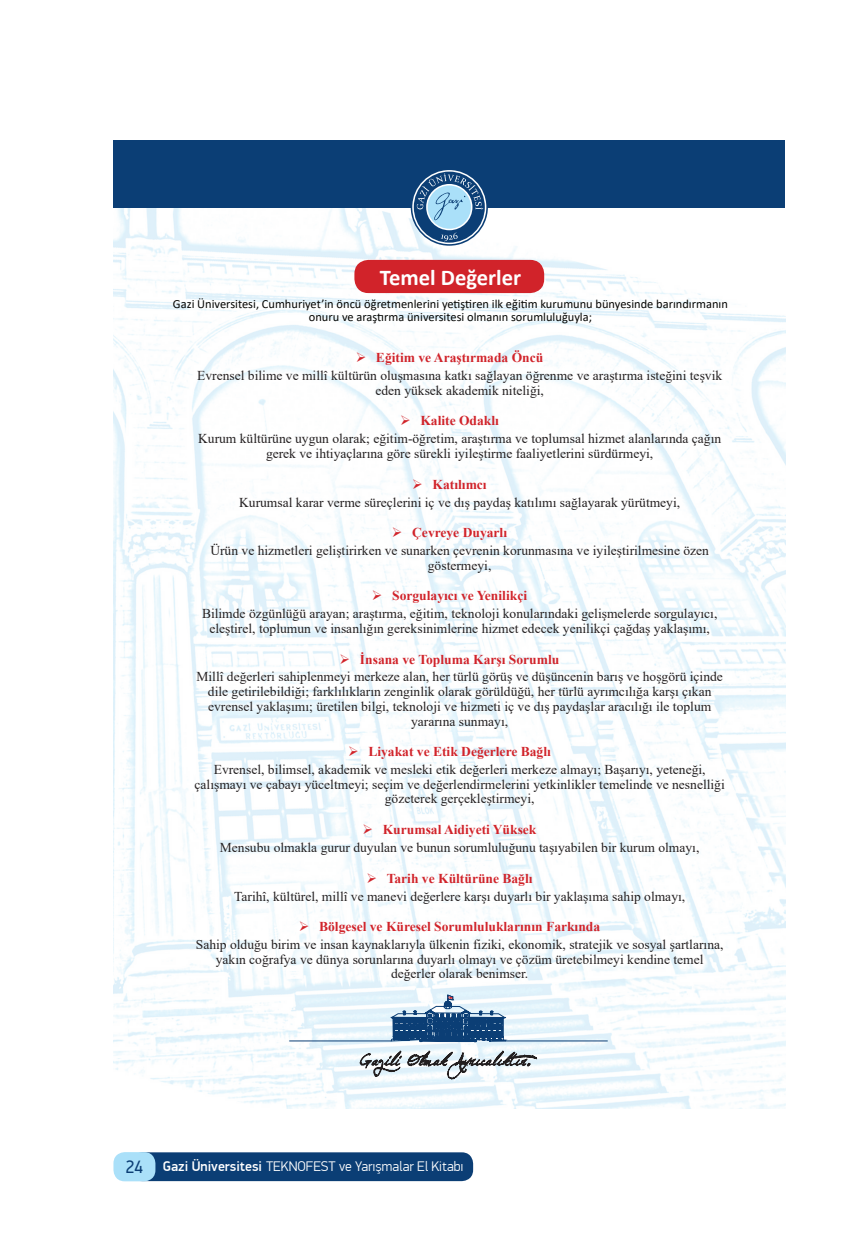
<style>
.page{position:relative;width:868px;height:1248px;background:#fff}
.page>*{position:absolute;margin:0;border:0;box-sizing:border-box;transform-origin:0 0}
.t1{font:700 22.6px "Calibri";color:#fff}
.t2{font:300 14px "PF Din Display Pro";color:#fff}
.t3{font:13.6px/17.8px "Times New Roman";color:#231f20}
.t4{font:12.4px/13.4px "Calibri";color:#040503;text-align:center}
.s1{color:#d1232a}
.s2{font-weight:700;color:#d1232a}
.s3{font-weight:400;font-size:18px;color:#0b3e75}
.s4{font-weight:500}
</style>
<div class="page">
<div style="left:131px;top:1152px;width:342px;height:28px;background:#0b3e75;border-radius:11px"></div>
<div style="left:113px;top:1151px;width:42px;height:30px;background:#aae0f9;border-radius:11px"></div>
<img style="left:113px;top:207px;width:672px;height:900px">
<div style="left:113px;top:140px;width:672px;height:67px;background:#0b3e75"></div>
<div style="left:354px;top:260px;width:190px;height:33px;background:#d1232a;border-radius:14px"></div>
<hr style="left:505px;top:1040px;width:102px;height:1px;background:#0b3e75">
<hr style="left:289px;top:1040px;width:102px;height:1px;background:#0b3e75">
<svg style="left:391px;top:994px;width:118px;height:47px;background:#7091b1"></svg>
<svg style="left:410px;top:168px;width:78px;height:78px"></svg>
<svg style="left:412px;top:170px;width:74px;height:74px"></svg>
<div style="left:414px;top:172px;width:70px;height:70px;background:#0b3e75;border-radius:50%"></div>
<div style="left:427px;top:185px;width:44px;height:44px;background:#aae0f9;border-radius:50%"></div>
<svg style="left:440px;top:232px;width:17px;height:9px"></svg>
<svg style="left:417px;top:173px;width:66px;height:48px"></svg>
<svg style="left:360px;top:1051px;width:176px;height:27px"></svg>
<svg style="left:366px;top:362px;width:14px;height:1px"></svg>
<svg style="left:411px;top:425px;width:13px;height:1px"></svg>
<svg style="left:423px;top:488px;width:13px;height:1px"></svg>
<svg style="left:402px;top:537px;width:14px;height:1px"></svg>
<svg style="left:382px;top:600px;width:14px;height:1px"></svg>
<svg style="left:350px;top:663px;width:14px;height:1px"></svg>
<svg style="left:359px;top:756px;width:13px;height:1px"></svg>
<svg style="left:373px;top:834px;width:14px;height:1px"></svg>
<svg style="left:377px;top:882px;width:13px;height:1px"></svg>
<svg style="left:309px;top:931px;width:14px;height:1px"></svg>
<h1 class="t1" style="left:380px;top:262px;width:143px">Temel Değerler</h1>
<p class="t4" style="left:173px;top:296px;width:556px">Gazi Üniversitesi, Cumhuriyet’in öncü öğretmenlerini yetiştiren ilk eğitim kurumunu bünyesinde barındırmanın onuru ve araştırma üniversitesi olmanın sorumluluğuyla;</p>
<p class="t3" style="left:197px;top:348px;width:526px;text-indent:158px"><span class="s1">➢</span> <span class="s2">Eğitim ve Araştırmada Öncü<br></span>Evrensel bilime ve millî kültürün oluşmasına katkı sağlayan öğrenme ve araştırma isteğini teşvik</p>
<p class="t3" style="left:375px;top:381px;width:170px">eden yüksek akademik niteliği,</p>
<p class="t3" style="left:198px;top:411px;width:524px;text-indent:202px"><span class="s1">➢</span> <span class="s2">Kalite Odaklı<br></span>Kurum kültürüne uygun olarak; eğitim-öğretim, araştırma ve toplumsal hizmet alanlarında çağın</p>
<p class="t3" style="left:266px;top:444px;width:389px">gerek ve ihtiyaçlarına göre sürekli iyileştirme faaliyetlerini sürdürmeyi,</p>
<p class="t3" style="left:239px;top:474px;width:442px;text-indent:173px"><span class="s1">➢</span> <span class="s2">Katılımcı<br></span>Kurumsal karar verme süreçlerini iç ve dış paydaş katılımı sağlayarak yürütmeyi,</p>
<p class="t3" style="left:210px;top:523px;width:500px;text-indent:181px"><span class="s1">➢</span> <span class="s2">Çevreye Duyarlı<br></span>Ürün ve hizmetleri geliştirirken ve sunarken çevrenin korunmasına ve iyileştirilmesine özen</p>
<p class="t3" style="left:428px;top:556px;width:65px">göstermeyi,</p>
<p class="t3" style="left:202px;top:586px;width:517px;text-indent:170px"><span class="s1">➢</span> <span class="s2">Sorgulayıcı ve Yenilikçi<br></span>Bilimde özgünlüğü arayan; araştırma, eğitim, teknoloji konularındaki gelişmelerde sorgulayıcı,</p>
<p class="t3" style="left:209px;top:619px;width:502px">eleştirel, toplumun ve insanlığın gereksinimlerine hizmet edecek yenilikçi çağdaş yaklaşımı,</p>
<p class="t3" style="left:196px;top:649px;width:528px;text-indent:143px"><span class="s1">➢</span> <span class="s2">İnsana ve Topluma Karşı Sorumlu<br></span>Millî değerleri sahiplenmeyi merkeze alan, her türlü görüş ve düşüncenin barış ve hoşgörü içinde</p>
<p class="t3" style="left:208px;top:683px;width:505px;line-height:14.6px;text-align:center">dile getirilebildiği; farklılıkların zenginlik olarak görüldüğü, her türlü ayrımcılığa karşı çıkan evrensel yaklaşımı; üretilen bilgi, teknoloji ve hizmeti iç ve dış paydaşlar aracılığı ile toplum yararına sunmayı,</p>
<p class="t3" style="left:214px;top:742px;width:493px;text-indent:134px"><span class="s1">➢</span> <span class="s2">Liyakat ve Etik Değerlere Bağlı<br></span>Evrensel, bilimsel, akademik ve mesleki etik değerleri merkeze almayı; Başarıyı, yeteneği,</p>
<p class="t3" style="left:194px;top:776px;width:531px;line-height:14.6px;text-align:center">çalışmayı ve çabayı yüceltmeyi; seçim ve değerlendirmelerini yetkinlikler temelinde ve nesnelliği gözeterek gerçekleştirmeyi,</p>
<p class="t3" style="left:220px;top:820px;width:481px;text-indent:142px"><span class="s1">➢</span> <span class="s2">Kurumsal Aidiyeti Yüksek<br></span>Mensubu olmakla gurur duyulan ve bunun sorumluluğunu taşıyabilen bir kurum olmayı,</p>
<p class="t3" style="left:234px;top:868px;width:452px;text-indent:132px"><span class="s1">➢</span> <span class="s2">Tarih ve Kültürüne Bağlı<br></span>Tarihî, kültürel, millî ve manevi değerlere karşı duyarlı bir yaklaşıma sahip olmayı,</p>
<p class="t3" style="left:196px;top:917px;width:529px;text-indent:103px"><span class="s1">➢</span> <span class="s2">Bölgesel ve Küresel Sorumluluklarının Farkında<br></span>Sahip olduğu birim ve insan kaynaklarıyla ülkenin fiziki, ekonomik, stratejik ve sosyal şartlarına,</p>
<p class="t3" style="left:216px;top:951px;width:489px;line-height:14.6px;text-align:center">yakın coğrafya ve dünya sorunlarına duyarlı olmayı ve çözüm üretebilmeyi kendine temel değerler olarak benimser.</p>
<p class="t2" style="left:126px;top:1158px;width:339px"><span class="s3">24</span> <span class="s4">Gazi Üniversitesi</span> TEKNOFEST ve Yarışmalar El Kitabı</p>
</div>
